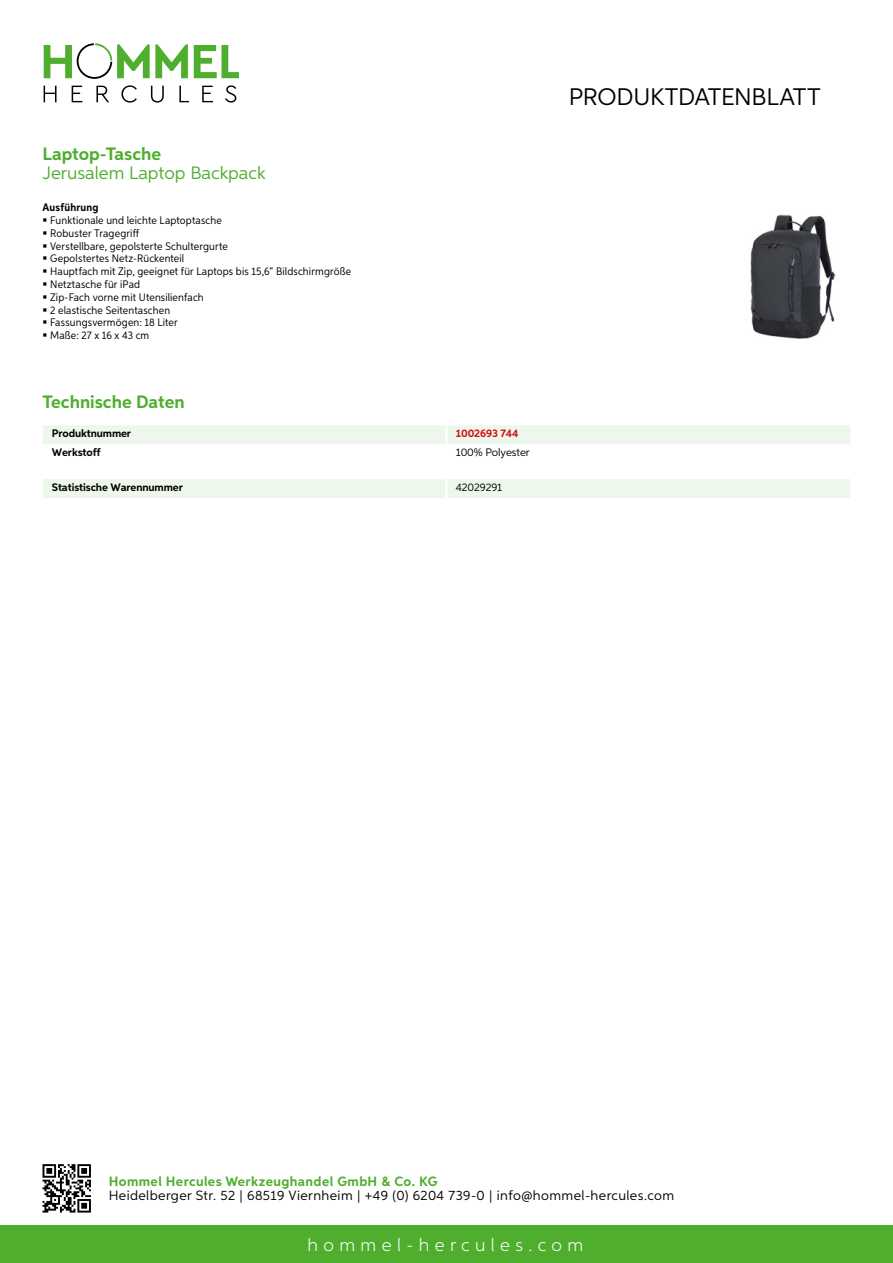
<style>
.page{position:relative;width:893px;height:1263px;background:#fff}
.page>*{position:absolute;margin:0;border:0;box-sizing:border-box;transform-origin:0 0}
.t1{font:24px "Aspira";letter-spacing:-.01em;color:#000}
.t2{font:700 18px "Aspira";color:#50ae2f}
.t3{font:18px "Aspira";color:#50ae2f}
.t4{font:300 18px "Aspira";letter-spacing:.3em;color:#fff}
.t5{font:13.5px "Aspira";letter-spacing:.03em;color:#000}
.t6{font:700 13.5px "Aspira";letter-spacing:.03em;color:#50ae2f}
.t7{font:10.95px/12.8px "Aspira Nar";letter-spacing:.015em;color:#000}
.t8{font:700 10.95px "Aspira";letter-spacing:-.01em;color:#000}
.t9{font:10.95px "Aspira";letter-spacing:-.01em;color:#000}
.t10{font:700 10.95px "Aspira";letter-spacing:-.01em;color:#cd1013}
.t11{font:700 10.95px "Aspira Nar";letter-spacing:.02em;color:#000}
</style>
<div class="page">
<div style="left:0;top:1226px;width:893px;height:37px;background:#50ae2f"></div>
<svg style="left:43px;top:1164px;width:48px;height:48px"></svg>
<svg style="left:194px;top:45px;width:45px;height:33px"></svg>
<svg style="left:44px;top:43px;width:144px;height:36px"></svg>
<svg style="left:44px;top:86px;width:13px;height:16px"></svg>
<svg style="left:72px;top:86px;width:10px;height:16px"></svg>
<svg style="left:96px;top:86px;width:13px;height:16px"></svg>
<svg style="left:121px;top:85px;width:16px;height:18px"></svg>
<svg style="left:151px;top:86px;width:13px;height:17px"></svg>
<svg style="left:179px;top:86px;width:10px;height:16px"></svg>
<svg style="left:202px;top:86px;width:11px;height:16px"></svg>
<svg style="left:225px;top:85px;width:11px;height:18px"></svg>
<div style="left:43px;top:425px;width:807px;height:19px;background:#eef7eb"></div>
<div style="left:43px;top:479px;width:807px;height:19px;background:#eef7eb"></div>
<hr style="left:445px;top:479px;width:3px;height:19px;background:#fff">
<img style="left:750px;top:214px;width:86px;height:125px">
<h2 class="t2" style="left:43px;top:142px;width:120px">Laptop-Tasche</h2>
<h2 class="t3" style="left:43px;top:162px;width:225px">Jerusalem Laptop Backpack</h2>
<p class="t11" style="left:43px;top:201px;width:58px">Ausführung</p>
<p class="t7" style="left:50px;top:214px;width:303px">Funktionale und leichte Laptoptasche<br>Robuster Tragegriff<br>Verstellbare, gepolsterte Schultergurte<br>Gepolstertes Netz-Rückenteil<br>Hauptfach mit Zip, geeignet für Laptops bis 15,6“ Bildschirmgröße Netztasche für iPad<br>Zip-Fach vorne mit Utensilienfach<br>2 elastische Seitentaschen<br>Fassungsvermögen: 18 Liter<br>Maße: 27 x 16 x 43 cm</p>
<h2 class="t2" style="left:43px;top:391px;width:144px">Technische Daten</h2>
<p class="t8" style="left:52px;top:427px;width:81px">Produktnummer</p>
<p class="t10" style="left:456px;top:427px;width:64px">1002693 744</p>
<p class="t8" style="left:52px;top:446px;width:50px">Werkstoff</p>
<p class="t9" style="left:456px;top:446px;width:75px">100% Polyester</p>
<p class="t8" style="left:52px;top:480px;width:132px">Statistische Warennummer</p>
<p class="t9" style="left:456px;top:480px;width:48px">42029291</p>
<h1 class="t1" style="left:569px;top:82px;width:253px">Produktdatenblatt</h1>
<p class="t6" style="left:109px;top:1172px;width:330px">Hommel Hercules Werkzeughandel GmbH &amp; Co. KG</p>
<p class="t5" style="left:109px;top:1187px;width:567px">Heidelberger Str. 52 | 68519 Viernheim | +49 (0) 6204 739-0 | info@hommel-hercules.com</p>
<h2 class="t4" style="left:307px;top:1234px;width:277px">hommel-hercules.com</h2>
</div>
